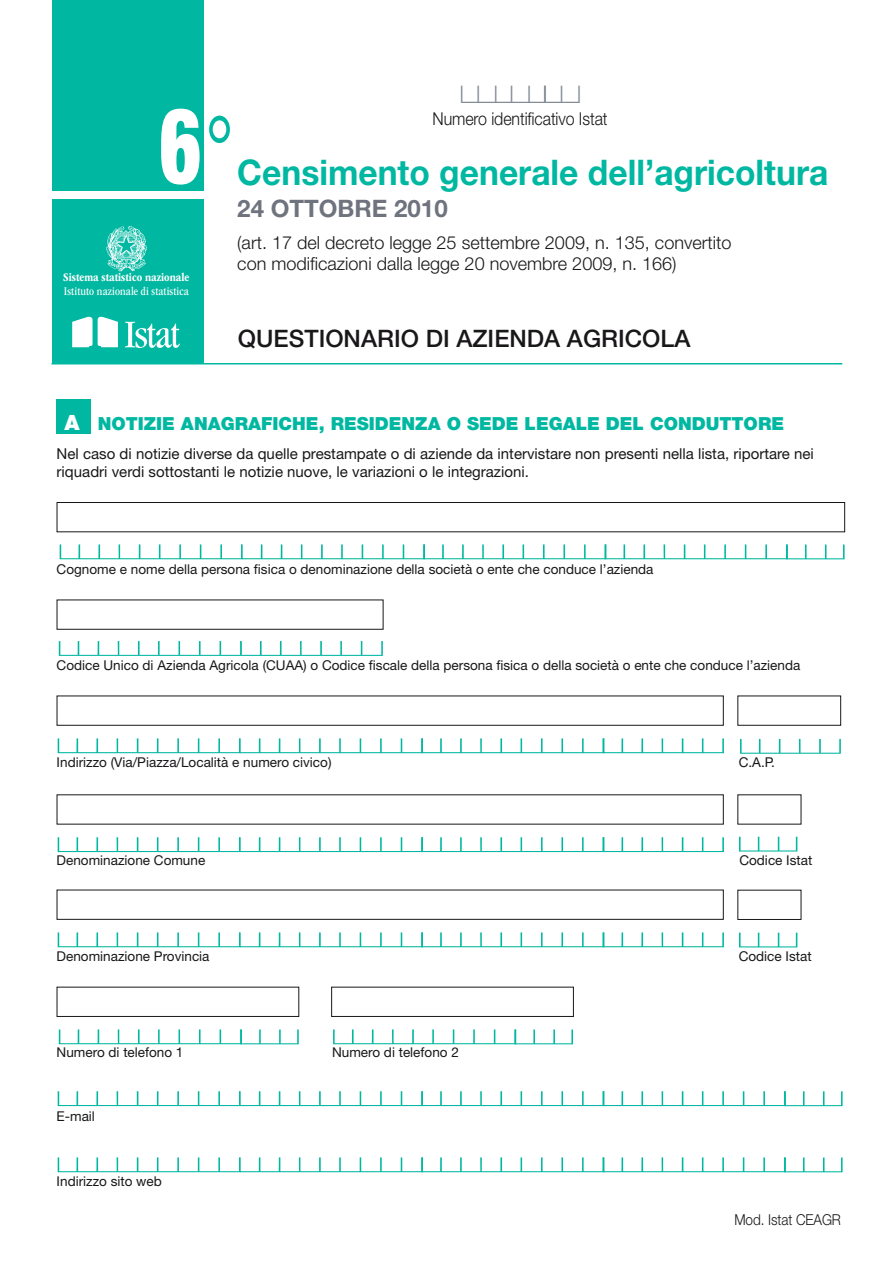
<style>
.page{position:relative;width:893px;height:1263px;background:#fff}
.page>*{position:absolute;margin:0;border:0;box-sizing:border-box;transform-origin:0 0}
.t1{font:900 condensed 105.15px "Helvetica Neue LT Std";color:#fff;scale:.76 1}
.t2{font:700 35.4px "Helvetica Neue LT Std";color:#00b8a1;scale:.95 1}
.t3{font:500 24px "Helvetica Neue LT Std";color:#191719}
.t4{font:700 24px "Helvetica Neue LT Std";color:#6e737e}
.t5{font:21.6px "Istat Nuovoregular";color:#848c97;scale:1.11 1}
.t6{font:300 18px/21px "Helvetica Neue LT Std";color:#191719}
.t7{font:900 18px "Helvetica Neue LT Std";color:#00b8a1}
.t8{font:300 17.7px "Helvetica Neue LT Std";letter-spacing:-.005em;color:#191719;scale:.9 1}
.t9{font:15px/18px "Helvetica Neue LT Std";color:#191719}
.t10{font:300 15px "Helvetica Neue LT Std";letter-spacing:-.005em;color:#191719;scale:.9 1}
.t11{font:13.5px "Helvetica Neue LT Std";color:#191719}
.t12{font:condensed 12px "ITC Garamond Std";letter-spacing:.01em;color:#fff}
.t13{font:700 condensed 12px "ITC Garamond Std";color:#fff}
.s1{font-weight:400;font-stretch:normal;font-size:95.25px;color:#00b8a1}
.s2{font-size:21px;color:#fff}
</style>
<div class="page">
<div style="left:52px;top:199px;width:151px;height:165px;background:#00b8a1"></div>
<div style="left:52px;top:0;width:151px;height:190px;background:#00b8a1"></div>
<div style="left:57px;top:400px;width:34px;height:34px;background:#00b8a1"></div>
<svg style="left:60px;top:544px;width:784px;height:15px"></svg>
<div style="left:57px;top:502px;width:788px;height:30px;border:1px solid #191719"></div>
<svg style="left:59px;top:641px;width:324px;height:15px"></svg>
<div style="left:57px;top:600px;width:326px;height:30px;border:1px solid #191719"></div>
<svg style="left:58px;top:738px;width:666px;height:15px"></svg>
<svg style="left:740px;top:739px;width:101px;height:15px"></svg>
<svg style="left:739px;top:837px;width:58px;height:15px"></svg>
<svg style="left:739px;top:933px;width:58px;height:14px"></svg>
<div style="left:737px;top:696px;width:104px;height:30px;border:1px solid #191719"></div>
<div style="left:57px;top:696px;width:667px;height:30px;border:1px solid #191719"></div>
<svg style="left:58px;top:837px;width:666px;height:15px"></svg>
<svg style="left:58px;top:932px;width:666px;height:15px"></svg>
<div style="left:57px;top:890px;width:667px;height:30px;border:1px solid #191719"></div>
<div style="left:737px;top:890px;width:64px;height:30px;border:1px solid #191719"></div>
<div style="left:57px;top:987px;width:242px;height:30px;border:1px solid #191719"></div>
<div style="left:331px;top:987px;width:243px;height:30px;border:1px solid #191719"></div>
<svg style="left:58px;top:1157px;width:784px;height:15px"></svg>
<svg style="left:58px;top:1091px;width:784px;height:15px"></svg>
<svg style="left:125px;top:322px;width:55px;height:26px"></svg>
<svg style="left:72px;top:317px;width:46px;height:30px"></svg>
<img style="left:106px;top:226px;width:41px;height:46px">
<hr style="left:51px;top:363px;width:791px;height:2px;background:#00b8a1">
<svg style="left:59px;top:1029px;width:240px;height:15px"></svg>
<svg style="left:333px;top:1029px;width:240px;height:15px"></svg>
<h3 class="t5" style="left:461px;top:83px;width:110px">eb</h3>
<h1 class="t1" style="left:160px;top:85px;width:99px">6<span class="s1">°</span></h1>
<h3 class="t8" style="left:432px;top:112px;width:196px">Numero identificativo Istat</h3>
<h2 class="t2" style="left:237px;top:160px;width:624px">Censimento generale dell’agricoltura</h2>
<h3 class="t4" style="left:237px;top:200px;width:212px">24 OTTOBRE 2010</h3>
<h3 class="t6" style="left:237px;top:233px;width:496px">(art. 17 del decreto legge 25 settembre 2009, n. 135, convertito con modificazioni dalla legge 20 novembre 2009, n. 166)</h3>
<p class="t13" style="left:63px;top:270px;width:128px">Sistema statistico nazionale</p>
<p class="t12" style="left:64px;top:284px;width:126px">Istituto nazionale di statistica</p>
<h3 class="t3" style="left:238px;top:330px;width:454px">QUESTIONARIO DI AZIENDA AGRICOLA</h3>
<h3 class="t7" style="left:64px;top:417px;width:721px"><span class="s2">A</span> NOTIZIE ANAGRAFICHE, RESIDENZA O SEDE LEGALE DEL CONDUTTORE</h3>
<p class="t9" style="left:57px;top:446px;width:759px">Nel caso di notizie diverse da quelle prestampate o di aziende da intervistare non presenti nella lista, riportare nei riquadri verdi sottostanti le notizie nuove, le variazioni o le integrazioni.</p>
<p class="t11" style="left:57px;top:564px;width:598px">Cognome e nome della persona fisica o denominazione della società o ente che conduce l’azienda</p>
<p class="t11" style="left:57px;top:660px;width:745px">Codice Unico di Azienda Agricola (CUAA) o Codice fiscale della persona fisica o della società o ente che conduce l’azienda</p>
<p class="t11" style="left:57px;top:757px;width:276px">Indirizzo (Via/Piazza/Località e numero civico)</p>
<p class="t11" style="left:739px;top:757px;width:38px">C.A.P.</p>
<p class="t11" style="left:57px;top:855px;width:150px">Denominazione Comune</p>
<p class="t11" style="left:739px;top:855px;width:74px">Codice Istat</p>
<p class="t11" style="left:57px;top:951px;width:154px">Denominazione Provincia</p>
<p class="t11" style="left:739px;top:951px;width:74px">Codice Istat</p>
<p class="t11" style="left:57px;top:1047px;width:128px">Numero di telefono 1</p>
<p class="t11" style="left:332px;top:1047px;width:128px">Numero di telefono 2</p>
<p class="t11" style="left:57px;top:1112px;width:40px">E-mail</p>
<p class="t11" style="left:57px;top:1176px;width:107px">Indirizzo sito web</p>
<p class="t10" style="left:734px;top:1214px;width:120px">Mod. Istat CEAGR</p>
</div>
